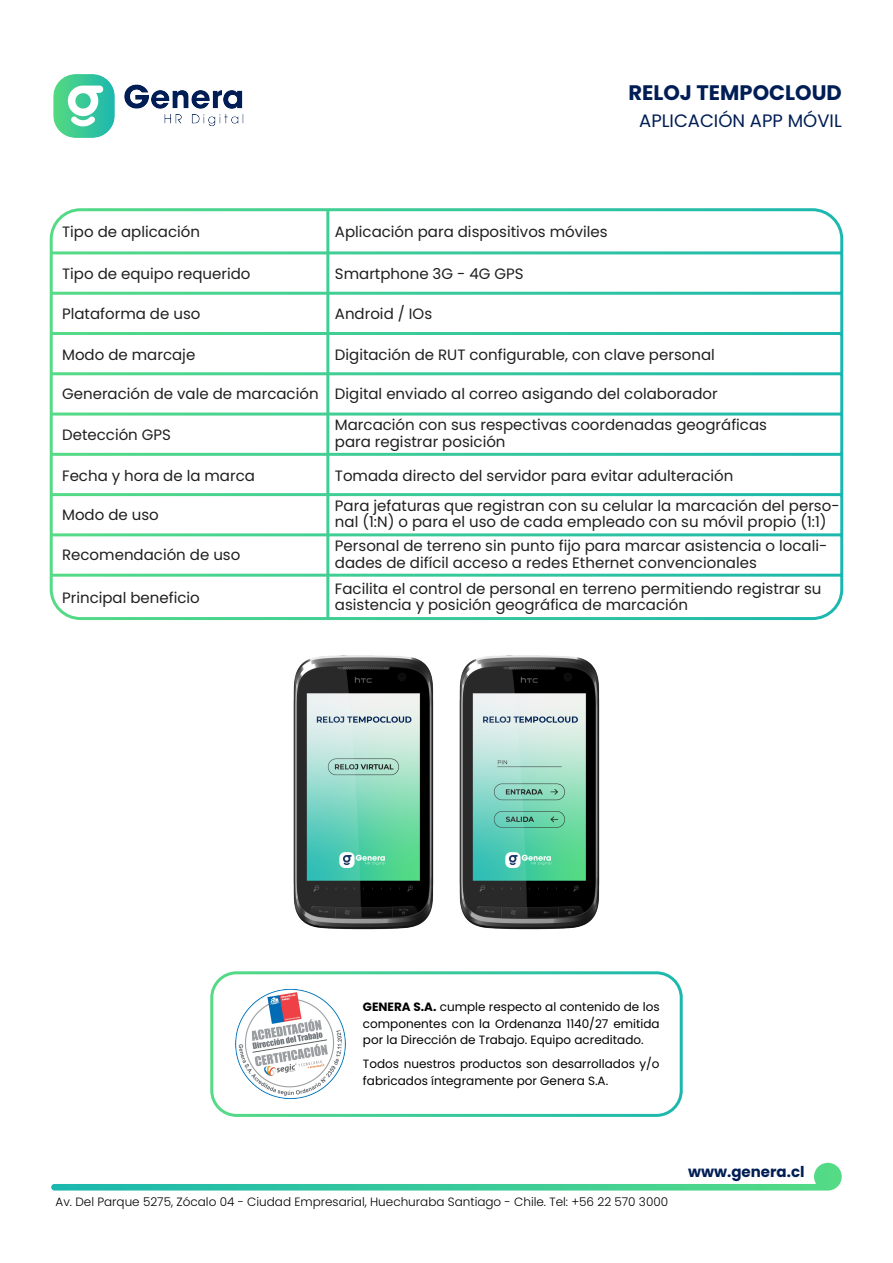
<style>
.page{position:relative;width:893px;height:1263px;background:#fff}
.page>*{position:absolute;margin:0;border:0;box-sizing:border-box;transform-origin:0 0}
.t1{font:700 21px "Poppins";color:#001e55}
.t2{font:18px "Poppins";color:#001e55}
.t3{font:15px/31.3px "Poppins";color:#1f1f1f}
.t4{font:700 15px "Poppins";color:#001e55}
.t5{font:12px/16.5px "Poppins";color:#000;text-align:justify}
.t6{font:300 12px "Poppins";color:#000}
.s1{font-weight:700}
</style>
<div class="page">
<img style="left:53px;top:74px;width:191px;height:64px">
<div style="left:210px;top:971px;width:473px;height:146px;border:3px solid #fff;border-radius:25px"></div>
<img style="left:235px;top:988px;width:111px;height:112px">
<svg style="left:51px;top:1163px;width:791px;height:27px"></svg>
<img style="left:293px;top:655px;width:141px;height:275px">
<img style="left:459px;top:655px;width:141px;height:275px">
<svg style="left:50px;top:208px;width:793px;height:412px"></svg>
<h1 class="t1" style="left:628px;top:80px;width:215px">RELOJ TEMPOCLOUD</h1>
<p class="t2" style="left:639px;top:110px;width:204px">APLICACIÓN APP MÓVIL</p>
<p class="t3" style="left:62px;top:217px;width:139px">Tipo de aplicación</p>
<p class="t3" style="left:62px;top:258px;width:190px">Tipo de equipo requerido</p>
<p class="t3" style="left:62px;top:299px;width:140px">Plataforma de uso</p>
<p class="t3" style="left:62px;top:339px;width:135px">Modo de marcaje</p>
<p class="t3" style="left:62px;top:378px;width:258px">Generación de vale de marcación</p>
<p class="t3" style="left:62px;top:420px;width:110px">Detección GPS</p>
<p class="t3" style="left:62px;top:460px;width:194px">Fecha y hora de la marca</p>
<p class="t3" style="left:62px;top:499px;width:98px">Modo de uso</p>
<p class="t3" style="left:62px;top:539px;width:180px">Recomendación de uso</p>
<p class="t3" style="left:62px;top:582px;width:139px">Principal beneficio</p>
<p class="t3" style="left:335px;top:217px;width:274px">Aplicación para dispositivos móviles</p>
<p class="t3" style="left:335px;top:258px;width:190px">Smartphone 3G - 4G GPS</p>
<p class="t3" style="left:335px;top:299px;width:99px">Android / IOs</p>
<p class="t3" style="left:335px;top:339px;width:381px">Digitación de RUT configurable, con clave personal</p>
<p class="t3" style="left:335px;top:378px;width:434px">Digital enviado al correo asigando del colaborador<br>Marcación con sus respectivas coordenadas geográficas</p>
<p class="t3" style="left:335px;top:426px;width:172px">para registrar posición</p>
<p class="t3" style="left:335px;top:461px;width:506px;line-height:29.8px">Tomada directo del servidor para evitar adulteración<br>Para jefaturas que registran con su celular la marcación del perso-</p>
<p class="t3" style="left:335px;top:510px;width:494px;line-height:23.9px">nal (1:N) o para el uso de cada empleado con su móvil propio (1:1)<br>Personal de terreno sin punto fijo para marcar asistencia o locali-</p>
<p class="t3" style="left:335px;top:550px;width:488px;line-height:26.1px">dades de difícil acceso a redes Ethernet convencionales<br>Facilita el control de personal en terreno permitiendo registrar su</p>
<p class="t3" style="left:335px;top:590px;width:355px">asistencia y posición geográfica de marcación</p>
<p class="t5" style="left:363px;top:999px;width:298px"><span class="s1">GENERA S.A.</span> cumple respecto al contenido de los componentes con la Ordenanza 1140/27 emitida por la Dirección de Trabajo. Equipo acreditado.</p>
<p class="t5" style="left:363px;top:1056px;width:298px">Todos nuestros productos son desarrollados y/o fabricados íntegramente por Genera S.A.</p>
<p class="t4" style="left:688px;top:1163px;width:118px">www.genera.cl</p>
<p class="t6" style="left:56px;top:1194px;width:614px">Av. Del Parque 5275, Zócalo 04 - Ciudad Empresarial, Huechuraba Santiago - Chile. Tel: +56 22 570 3000</p>
</div>
